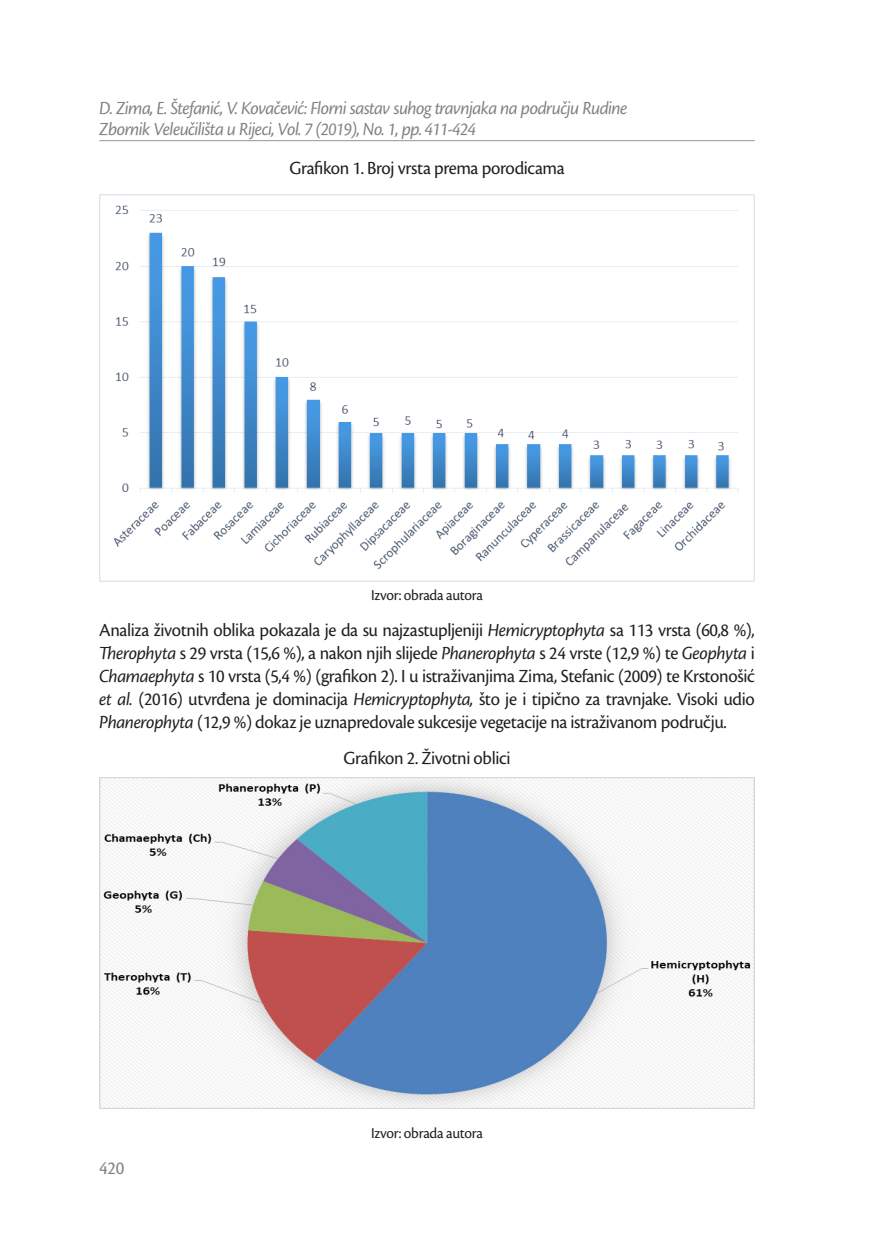
<style>
.page{position:relative;width:874px;height:1241px;background:#fff}
.page>*{position:absolute;margin:0;border:0;box-sizing:border-box;transform-origin:0 0}
.Opis_slike{font:19.25px/23.1px "Cronos Pro";letter-spacing:-.02em;color:#231f20;text-align:justify;scale:.96 1}
.t1{font:italic 19.25px/21px "Cronos Pro";letter-spacing:-.035em;color:#808285;scale:.96 1}
.t2{font:19.25px "Cronos Pro";color:#808285;scale:.96 1}
.Izvor{font:15.75px "Cronos Pro";letter-spacing:-.02em;color:#231f20;scale:.96 1}
.s1{font-style:italic}
</style>
<div class="page">
<hr style="left:99px;top:140px;width:655px;height:1px;background:#939598">
<img style="left:99px;top:194px;width:655px;height:387px">
<img style="left:99px;top:777px;width:655px;height:331px">
<p class="t1" style="left:99px;top:98px;width:551px">D. Zima, E. Štefanić, V. Kovačević: Florni sastav suhog travnjaka na području Rudine<br>Zbornik Veleučilišta u Rijeci, Vol. 7 (2019), No. 1, pp. 411-424</p>
<p class="Opis_slike" style="left:289px;top:156px;width:288px">Grafikon 1. Broj vrsta prema porodicama</p>
<p class="Izvor" style="left:371px;top:586px;width:118px">Izvor: obrada autora</p>
<p class="Opis_slike" style="left:99px;top:618px;width:684px">Analiza životnih oblika pokazala je da su najzastupljeniji <span class="s1">Hemicryptophyta</span> sa 113 vrsta (60,8 %), <span class="s1">Therophyta</span> s 29 vrsta (15,6 %), a nakon njih slijede <span class="s1">Phanerophyta</span> s 24 vrste (12,9 %) te <span class="s1">Geophyta</span> i <span class="s1">Chamaephyta</span> s 10 vrsta (5,4 %) (grafikon 2). I u istraživanjima Zima, Stefanic (2009) te Krstonošić <span class="s1">et al.</span> (2016) utvrđena je dominacija <span class="s1">Hemicryptophyta,</span> što je i tipično za travnjake. Visoki udio <span class="s1">Phanerophyta</span> (12,9 %) dokaz je uznapredovale sukcesije vegetacije na istraživanom području.</p>
<p class="Opis_slike" style="left:343px;top:746px;width:175px">Grafikon 2. Životni oblici</p>
<p class="t2" style="left:99px;top:1156px;width:27px">420</p>
<p class="Izvor" style="left:371px;top:1123px;width:118px">Izvor: obrada autora</p>
</div>
